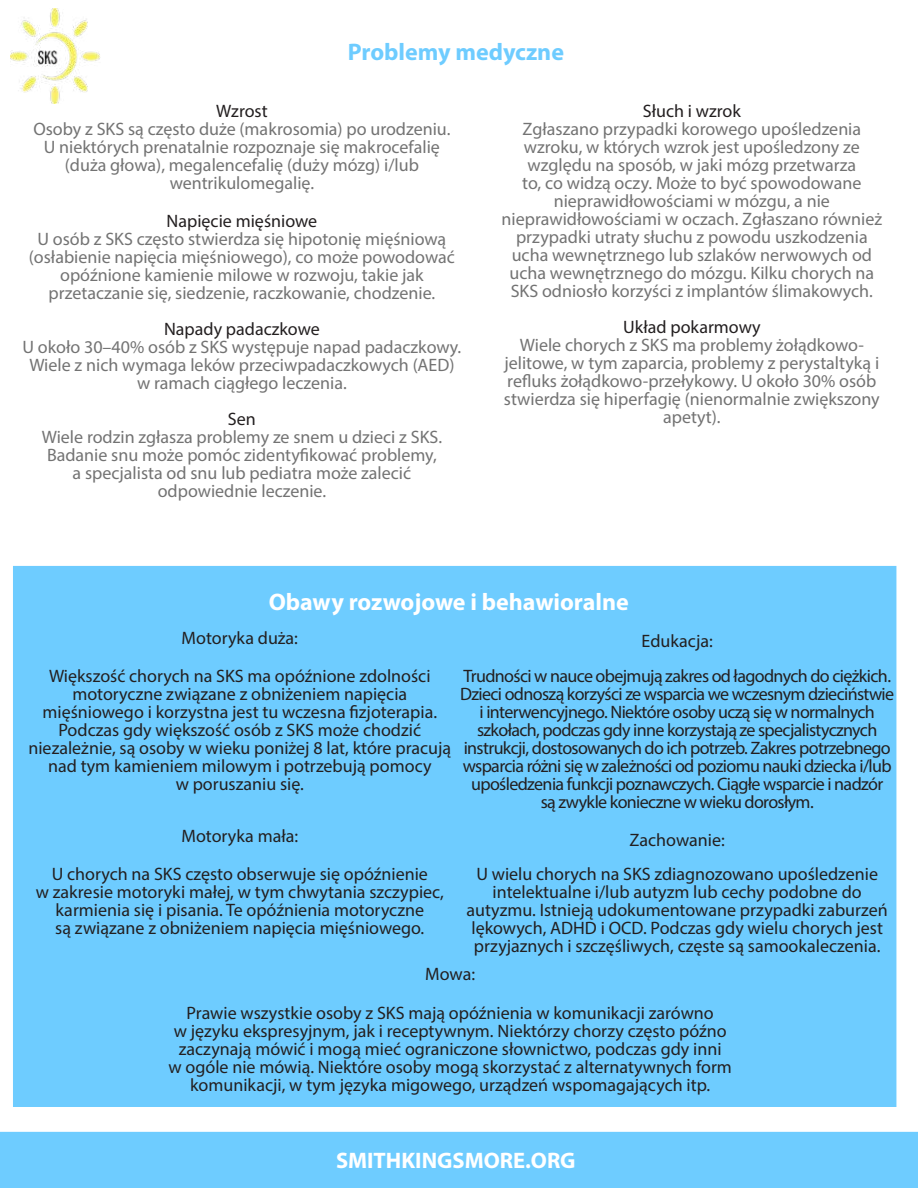
<style>
.page{position:relative;width:918px;height:1188px;background:#fff}
.page>*{position:absolute;margin:0;border:0;box-sizing:border-box;transform-origin:0 0}
.t1{font:700 24px "Myriad Pro";color:#fff}
.t2{font:700 24px "Myriad Pro";color:#6eccff}
.t3{font:700 22.5px "Myriad Pro";color:#fff}
.t4{font:18px/18px "Myriad Pro";color:#737373;text-align:center}
.t5{font:18px/18px "Myriad Pro";color:#231f20;text-align:center}
.t6{font:18px/18px "Myriad Pro";letter-spacing:-.035em;color:#231f20;text-align:center}
</style>
<div class="page">
<div style="left:0;top:1132px;width:918px;height:56px;background:#6eccff"></div>
<div style="left:13px;top:566px;width:883px;height:541px;background:#6eccff"></div>
<img style="left:10px;top:8px;width:90px;height:96px">
<h1 class="t2" style="left:348px;top:38px;width:218px">Problemy medyczne</h1>
<p class="t5" style="left:216px;top:102px;width:53px">Wzrost</p>
<p class="t4" style="left:33px;top:120px;width:418px">Osoby z SKS są często duże (makrosomia) po urodzeniu.<br>U niektórych prenatalnie rozpoznaje się makrocefalię (duża głowa), megalencefalię (duży mózg) i/lub wentrikulomegalię.</p>
<p class="t5" style="left:167px;top:212px;width:152px">Napięcie mięśniowe</p>
<p class="t4" style="left:29px;top:230px;width:428px">U osób z SKS często stwierdza się hipotonię mięśniową (osłabienie napięcia mięśniowego), co może powodować opóźnione kamienie milowe w rozwoju, takie jak przetaczanie się, siedzenie, raczkowanie, chodzenie.</p>
<p class="t5" style="left:164px;top:320px;width:157px">Napady padaczkowe</p>
<p class="t4" style="left:22px;top:338px;width:440px">U około 30–40% osób z SKS występuje napad padaczkowy.<br>Wiele z nich wymaga leków przeciwpadaczkowych (AED) w ramach ciągłego leczenia.</p>
<p class="t5" style="left:228px;top:410px;width:29px">Sen</p>
<p class="t4" style="left:42px;top:428px;width:402px">Wiele rodzin zgłasza problemy ze snem u dzieci z SKS.<br>Badanie snu może pomóc zidentyfikować problemy, a specjalista od snu lub pediatra może zalecić odpowiednie leczenie.</p>
<p class="t5" style="left:643px;top:102px;width:100px">Słuch i wzrok</p>
<p class="t4" style="left:502px;top:120px;width:382px">Zgłaszano przypadki korowego upośledzenia wzroku, w których wzrok jest upośledzony ze względu na sposób, w jaki mózg przetwarza<br>to, co widzą oczy. Może to być spowodowane nieprawidłowościami w mózgu, a nie nieprawidłowościami w oczach. Zgłaszano również przypadki utraty słuchu z powodu uszkodzenia ucha wewnętrznego lub szlaków nerwowych od ucha wewnętrznego do mózgu. Kilku chorych na SKS odniosło korzyści z implantów ślimakowych.</p>
<p class="t5" style="left:623px;top:318px;width:139px">Układ pokarmowy</p>
<p class="t4" style="left:504px;top:336px;width:377px">Wiele chorych z SKS ma problemy żołądkowo&shy;jelitowe, w tym zaparcia, problemy z perystaltyką i refluks żołądkowo-przełykowy. U około 30% osób stwierdza się hiperfagię (nienormalnie zwiększony apetyt).</p>
<h1 class="t1" style="left:269px;top:588px;width:362px">Obawy rozwojowe i behawioralne</h1>
<p class="t5" style="left:49px;top:619px;width:383px;line-height:38.2px">Motoryka duża:<br>Większość chorych na SKS ma opóźnione zdolności</p>
<p class="t5" style="left:28px;top:685px;width:424px">motoryczne związane z obniżeniem napięcia mięśniowego i korzystna jest tu wczesna fizjoterapia.<br>Podczas gdy większość osób z SKS może chodzić niezależnie, są osoby w wieku poniżej 8 lat, które pracują nad tym kamieniem milowym i potrzebują pomocy<br>w poruszaniu się.</p>
<p class="t5" style="left:52px;top:817px;width:378px;line-height:38.2px">Motoryka mała:<br>U chorych na SKS często obserwuje się opóźnienie</p>
<p class="t5" style="left:36px;top:883px;width:410px">w zakresie motoryki małej, w tym chwytania szczypiec, karmienia się i pisania. Te opóźnienia motoryczne<br>są związane z obniżeniem napięcia mięśniowego.</p>
<p class="t6" style="left:463px;top:624px;width:429px;line-height:34.2px">Edukacja:<br>Trudności w nauce obejmują zakres od łagodnych do ciężkich.</p>
<p class="t6" style="left:460px;top:684px;width:436px">Dzieci odnoszą korzyści ze wsparcia we wczesnym dzieciństwie i interwencyjnego. Niektóre osoby uczą się w normalnych szkołach, podczas gdy inne korzystają ze specjalistycznych instrukcji, dostosowanych do ich potrzeb. Zakres potrzebnego wsparcia różni się w zależności od poziomu nauki dziecka i/lub upośledzenia funkcji poznawczych. Ciągłe wsparcie i nadzór<br>są zwykle konieczne w wieku dorosłym.</p>
<p class="t5" style="left:476px;top:822px;width:403px;line-height:34.2px">Zachowanie:<br>U wielu chorych na SKS zdiagnozowano upośledzenie</p>
<p class="t5" style="left:467px;top:883px;width:423px">intelektualne i/lub autyzm lub cechy podobne do autyzmu. Istnieją udokumentowane przypadki zaburzeń lękowych, ADHD i OCD. Podczas gdy wielu chorych jest przyjaznych i szczęśliwych, częste są samookaleczenia.</p>
<p class="t5" style="left:187px;top:955px;width:529px;line-height:38.2px">Mowa:<br>Prawie wszystkie osoby z SKS mają opóźnienia w komunikacji zarówno</p>
<p class="t5" style="left:168px;top:1021px;width:565px">w języku ekspresyjnym, jak i receptywnym. Niektórzy chorzy często późno zaczynają mówić i mogą mieć ograniczone słownictwo, podczas gdy inni<br>w ogóle nie mówią. Niektóre osoby mogą skorzystać z alternatywnych form komunikacji, w tym języka migowego, urządzeń wspomagających itp.</p>
<p class="t3" style="left:336px;top:1148px;width:241px">SMITHKINGSMORE.ORG</p>
</div>
